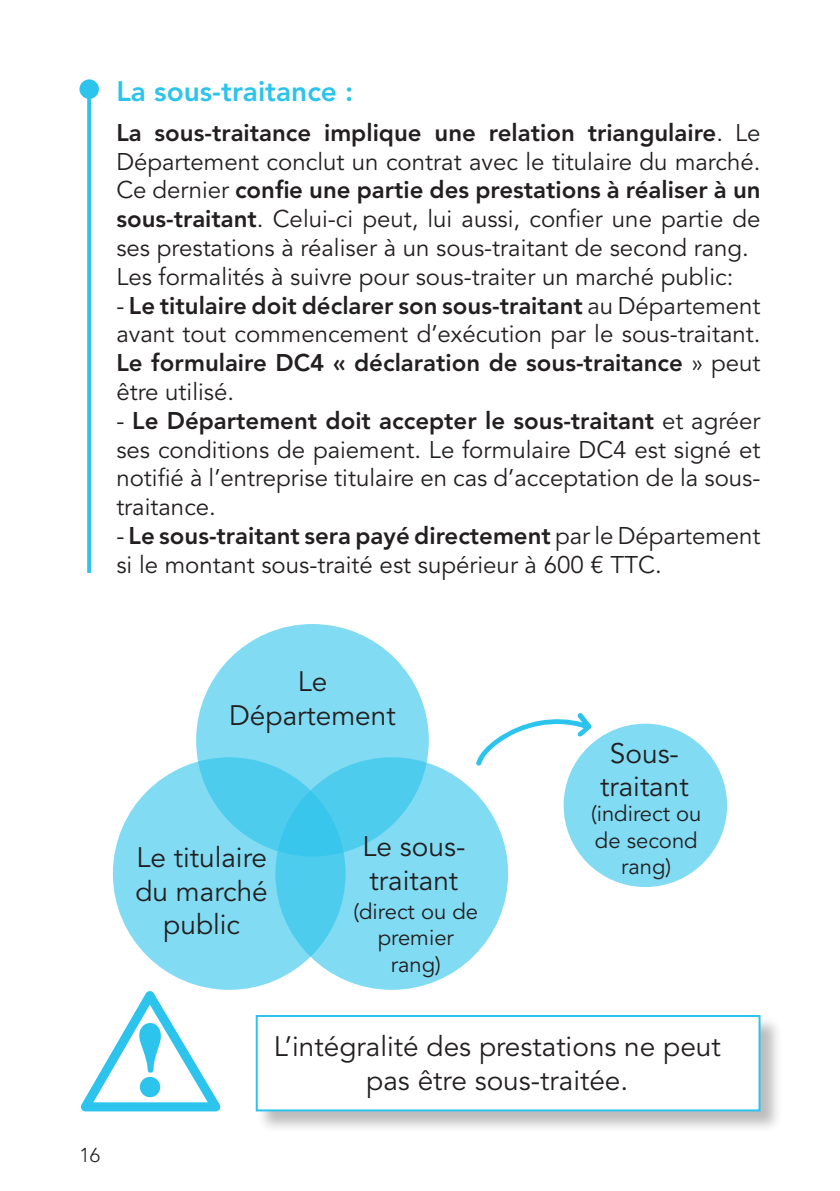
<style>
.page{position:relative;width:840px;height:1191px;background:#fff}
.page>*{position:absolute;margin:0;border:0;box-sizing:border-box;transform-origin:0 0}
.t1{font:28px/33.6px "Avenir LT Std";color:#231f20;text-align:center}
.t2{font:800 28px "Avenir LT Std";color:#2cc3ec}
.t3{font:24px/28.8px "Avenir LT Std";color:#231f20}
.t4{font:22px/26.4px "Avenir LT Std";color:#231f20;text-align:center}
.t5{font:300 20px "Avenir LT Std";color:#231f20}
.s1{font-weight:800}
</style>
<div class="page">
<svg style="left:87px;top:99px;width:4px;height:474px;background:#36c5ec"></svg>
<div style="left:79px;top:79px;width:20px;height:20px;background:#2cc3ec;border-radius:50%"></div>
<div style="left:256px;top:1015px;width:526px;height:118px;background:#231f20;opacity:.3"></div>
<div style="left:255px;top:1015px;width:505px;height:96px;background:#fff;border:2px solid #2cc3ec"></div>
<svg style="left:81px;top:991px;width:139px;height:120px"></svg>
<div style="left:275px;top:757px;width:233px;height:232px;background:#80dbf3;border-radius:50%"></div>
<svg style="left:113px;top:757px;width:232px;height:232px;background:#77d8f2"></svg>
<div style="left:563px;top:723px;width:163px;height:164px;background:#80dbf3;border-radius:50%"></div>
<svg style="left:196px;top:624px;width:232px;height:232px;background:#6cd5f1"></svg>
<svg style="left:476px;top:713px;width:115px;height:54px"></svg>
<p class="t2" style="left:116px;top:74px;width:238px">La sous-traitance :</p>
<p class="t3" style="left:116px;top:119px;width:645px"><span class="s1">La sous-traitance implique une relation triangulaire</span>. Le Département conclut un contrat avec le titulaire du marché.<br>Ce dernier <span class="s1">confie une partie des prestations à réaliser à un sous-traitant</span>. Celui-ci peut, lui aussi, confier une partie de ses prestations à réaliser à un sous-traitant de second rang.<br>Les formalités à suivre pour sous-traiter un marché public:</p>
<p class="t3" style="left:116px;top:291px;width:645px;text-align:justify">- <span class="s1">Le titulaire doit déclarer son sous-traitant</span> au Département avant tout commencement d’exécution par le sous-traitant.<br><span class="s1">Le formulaire DC4 « déclaration de sous-traitance</span> » peut être utilisé.</p>
<p class="t3" style="left:116px;top:407px;width:645px;text-align:justify">- <span class="s1">Le Département doit accepter le sous-traitant</span> et agréer ses conditions de paiement. Le formulaire DC4 est signé et notifié à l’entreprise titulaire en cas d’acceptation de la sous&shy;traitance.</p>
<p class="t3" style="left:116px;top:522px;width:645px">- <span class="s1">Le sous-traitant sera payé directement</span> par le Département si le montant sous-traité est supérieur à 600 € TTC.</p>
<p class="t5" style="left:79px;top:1143px;width:22px">16</p>
<p class="t1" style="left:229px;top:665px;width:168px">Le<br>Département</p>
<p class="t1" style="left:135px;top:841px;width:134px">Le titulaire du marché public</p>
<p class="t1" style="left:362px;top:830px;width:104px;text-align:left">Le sous&shy;traitant</p>
<p class="t4" style="left:353px;top:898px;width:126px">(direct ou de premier rang)</p>
<p class="t1" style="left:599px;top:737px;width:90px">Sous&shy;traitant</p>
<p class="t4" style="left:590px;top:801px;width:112px">(indirect ou de second rang)</p>
<p class="t1" style="left:273px;top:1030px;width:448px">L’intégralité des prestations ne peut pas être sous-traitée.</p>
</div>
